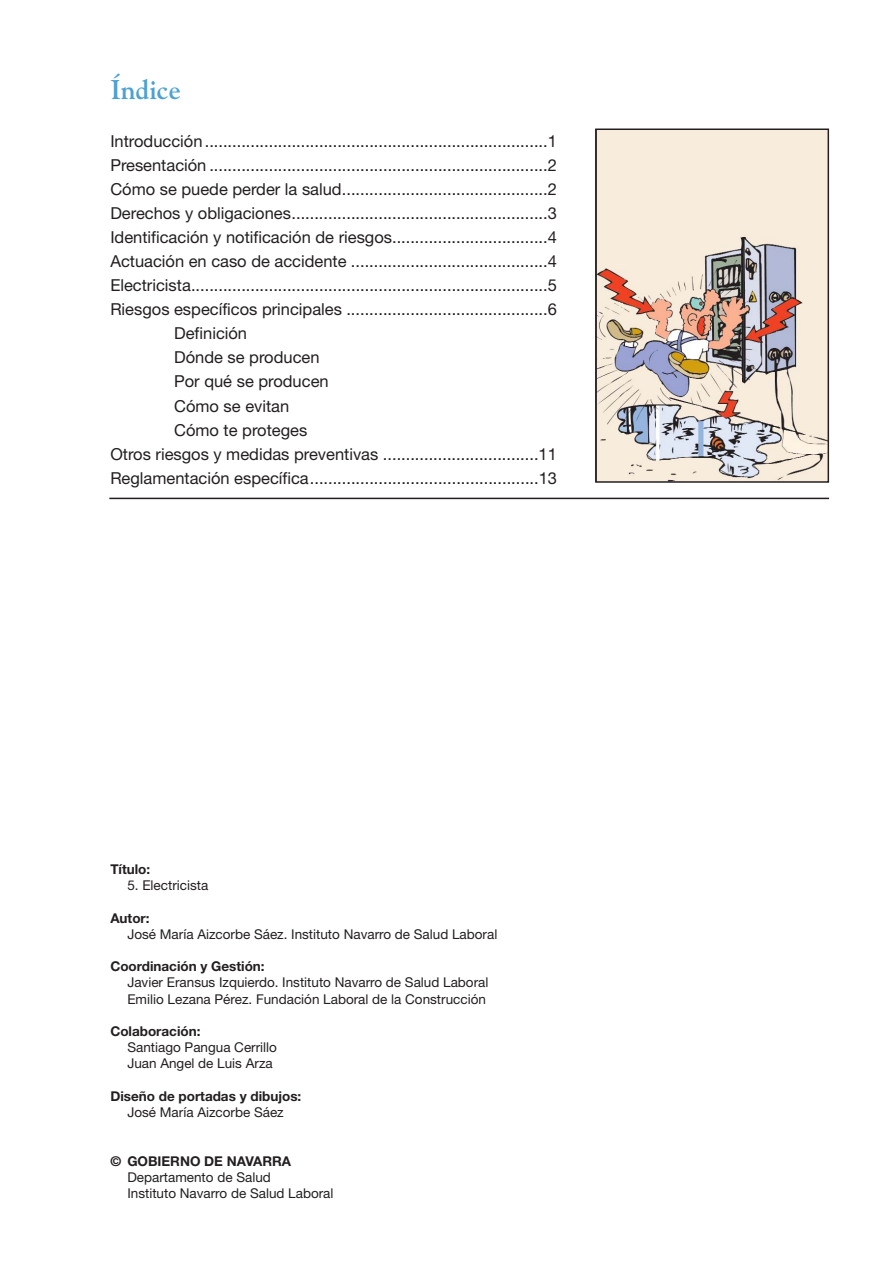
<style>
.page{position:relative;width:893px;height:1263px;background:#fff}
.page>*{position:absolute;margin:0;border:0;box-sizing:border-box;transform-origin:0 0}
.t1{font:700 27px "Goudy";color:#4ca1d2}
.t2{font:16.5px "Helvetica Neue";color:#231f20}
.t3{font:13.5px/16.2px "Helvetica Neue";color:#231f20}
.t4{font:700 13.5px "Helvetica Neue";color:#231f20}
</style>
<div class="page">
<img style="left:598px;top:132px;width:228px;height:348px">
<div style="left:595px;top:129px;width:234px;height:354px;border:2px solid #231f20"></div>
<hr style="left:109px;top:498px;width:720px;height:1px;background:#231f20">
<h1 class="t1" style="left:110px;top:79px;width:72px">Índice</h1>
<p class="t2" style="left:110px;top:135px;width:448px">Introducción...........................................................................1</p>
<p class="t2" style="left:110px;top:159px;width:448px">Presentación ..........................................................................2</p>
<p class="t2" style="left:110px;top:183px;width:448px">Cómo se puede perder la salud.............................................2</p>
<p class="t2" style="left:110px;top:207px;width:448px">Derechos y obligaciones........................................................3</p>
<p class="t2" style="left:110px;top:231px;width:448px">Identificación y notificación de riesgos..................................4</p>
<p class="t2" style="left:110px;top:255px;width:448px">Actuación en caso de accidente ...........................................4</p>
<p class="t2" style="left:110px;top:279px;width:448px">Electricista..............................................................................5</p>
<p class="t2" style="left:110px;top:304px;width:448px">Riesgos específicos principales ............................................6</p>
<p class="t2" style="left:174px;top:328px;width:74px">Definición</p>
<p class="t2" style="left:174px;top:352px;width:147px">Dónde se producen</p>
<p class="t2" style="left:174px;top:376px;width:156px">Por qué se producen</p>
<p class="t2" style="left:174px;top:400px;width:117px">Cómo se evitan</p>
<p class="t2" style="left:174px;top:424px;width:135px">Cómo te proteges</p>
<p class="t2" style="left:110px;top:448px;width:448px">Otros riesgos y medidas preventivas ..................................11</p>
<p class="t2" style="left:110px;top:472px;width:448px">Reglamentación específica..................................................13</p>
<p class="t4" style="left:110px;top:864px;width:41px">Título:</p>
<p class="t3" style="left:127px;top:879px;width:82px">5. Electricista</p>
<p class="t4" style="left:110px;top:913px;width:41px">Autor:</p>
<p class="t3" style="left:127px;top:927px;width:371px">José María Aizcorbe Sáez. Instituto Navarro de Salud Laboral</p>
<p class="t4" style="left:110px;top:962px;width:156px">Coordinación y Gestión:</p>
<p class="t3" style="left:127px;top:976px;width:362px">Javier Eransus Izquierdo. Instituto Navarro de Salud Laboral<br>Emilio Lezana Pérez. Fundación Laboral de la Construcción</p>
<p class="t4" style="left:110px;top:1026px;width:92px">Colaboración:</p>
<p class="t3" style="left:127px;top:1041px;width:151px">Santiago Pangua Cerrillo<br>Juan Angel de Luis Arza</p>
<p class="t4" style="left:110px;top:1091px;width:192px">Diseño de portadas y dibujos:</p>
<p class="t3" style="left:127px;top:1105px;width:158px">José María Aizcorbe Sáez</p>
<p class="t4" style="left:110px;top:1156px;width:182px">© GOBIERNO DE NAVARRA</p>
<p class="t3" style="left:127px;top:1170px;width:208px">Departamento de Salud<br>Instituto Navarro de Salud Laboral</p>
</div>
